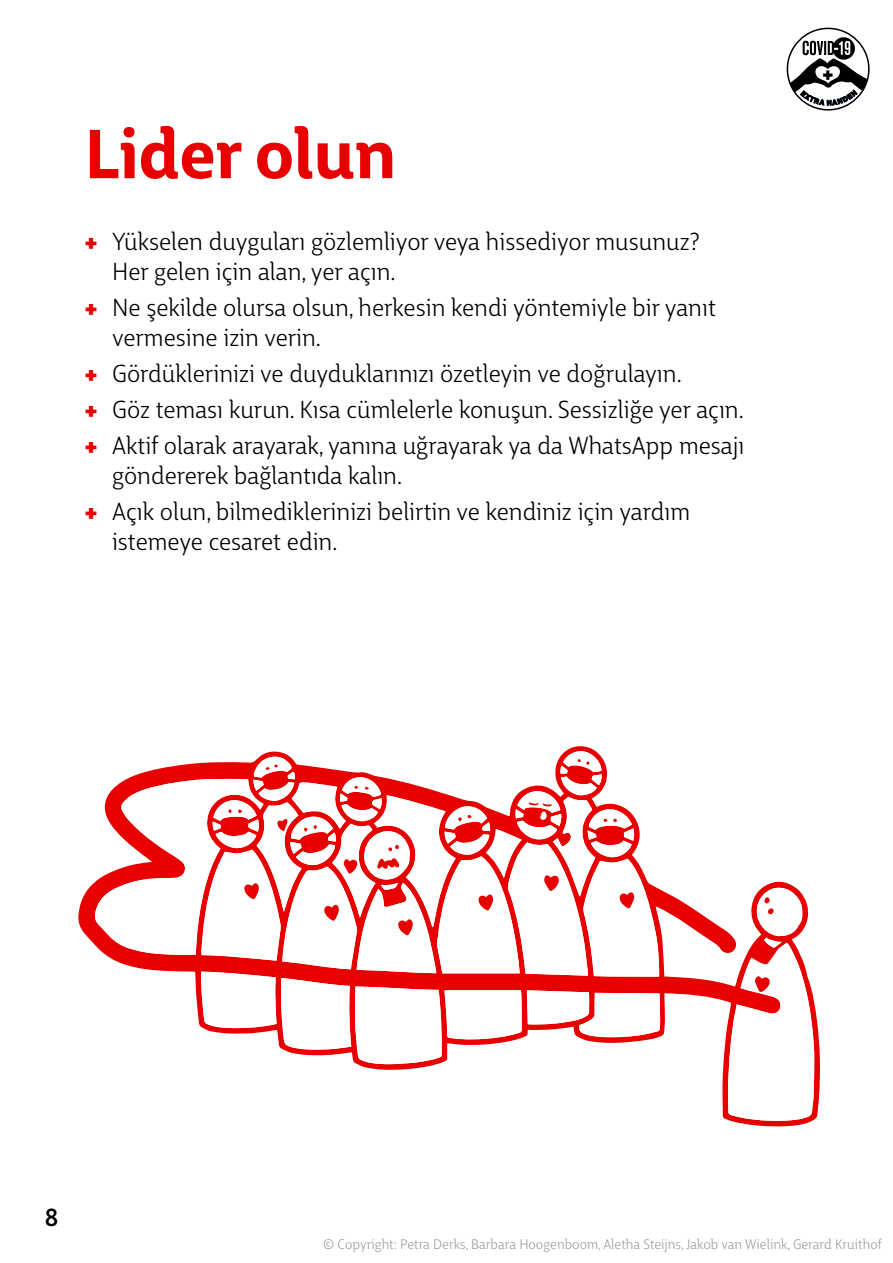
<style>
.page{position:relative;width:893px;height:1263px;background:#fff}
.page>*{position:absolute;margin:0;border:0;box-sizing:border-box;transform-origin:0 0}
.t1{font:700 67.5px "Big City Grotesque Pro";color:#e80000}
.t2{font:24px/36px "Big City Grotesque Pro";color:#000}
.t3{font:500 24px "Big City Grotesque Pro";color:#000}
.t4{font:13.5px "Big City Grotesque Pro";color:#9d9d9c}
.s1{font-weight:800;color:#e80000}
</style>
<div class="page">
<svg style="left:78px;top:746px;width:742px;height:381px"></svg>
<svg style="left:728px;top:887px;width:86px;height:234px"></svg>
<svg style="left:95px;top:750px;width:565px;height:314px"></svg>
<div style="left:787px;top:28px;width:83px;height:83px;border:2px solid #000;border-radius:50%"></div>
<svg style="left:790px;top:37px;width:78px;height:68px"></svg>
<h1 class="t1" style="left:85px;top:98px;width:312px">Lider olun</h1>
<p class="t2" style="left:112px;top:225px;width:589px;line-height:30px;text-indent:-27px"><span class="s1">+</span> Yükselen duyguları gözlemliyor veya hissediyor musunuz?<br>Her gelen için alan, yer açın.</p>
<p class="t2" style="left:112px;top:291px;width:605px;line-height:30px;text-indent:-27px"><span class="s1">+</span> Ne şekilde olursa olsun, herkesin kendi yöntemiyle bir yanıt vermesine izin verin.</p>
<p class="t2" style="left:85px;top:354px;width:661px"><span class="s1">+</span> Gördüklerinizi ve duyduklarınızı özetleyin ve doğrulayın.<br><span class="s1">+</span> Göz teması kurun. Kısa cümlelerle konuşun. Sessizliğe yer açın. <span class="s1">+</span> Aktif olarak arayarak, yanına uğrayarak ya da WhatsApp mesajı</p>
<p class="t2" style="left:85px;top:456px;width:607px;text-indent:27px">göndererek bağlantıda kalın.<br><span class="s1">+</span> Açık olun, bilmediklerinizi belirtin ve kendiniz için yardım</p>
<p class="t2" style="left:112px;top:522px;width:227px">istemeye cesaret edin.</p>
<p class="t3" style="left:45px;top:1197px;width:15px">8</p>
<p class="t4" style="left:323px;top:1233px;width:560px">© Copyright: Petra Derks, Barbara Hoogenboom, Aletha Steijns, Jakob van Wielink, Gerard Kruithof</p>
</div>
